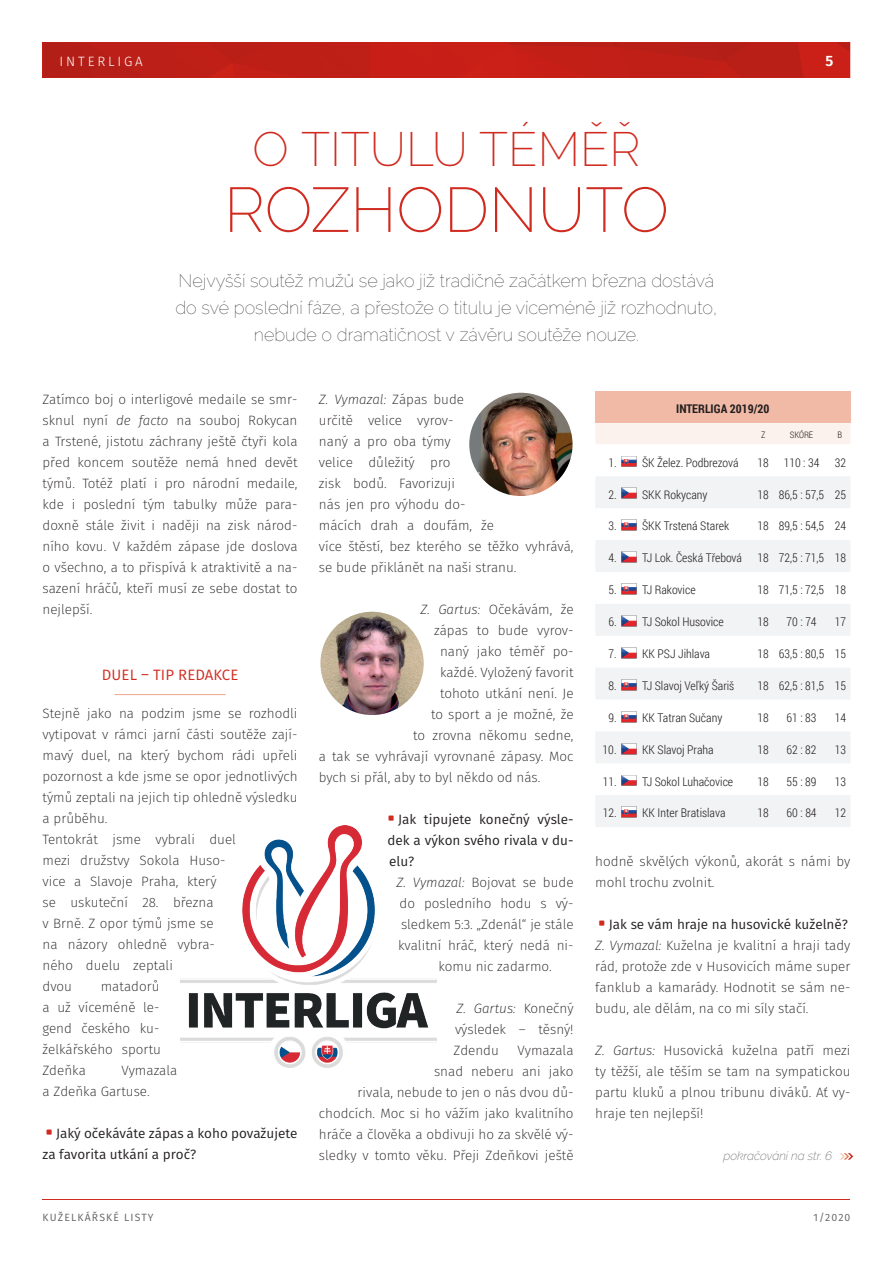
<style>
.page{position:relative;width:893px;height:1263px;background:#fff}
.page>*{position:absolute;margin:0;border:0;box-sizing:border-box;transform-origin:0 0}
.t1{font:200 63px "Raleway";color:#d02b20}
.t2{font:200 48px "Raleway";color:#d02b20}
.t3{font:100 18px/27px "Raleway";color:#231f20;text-align:center}
.t4{font:15px "Fira Sans";letter-spacing:.01em;color:#d02b20}
.t5{font:600 15px "Fira Sans";color:#fff}
.t6{font:200 13.5px/21px "Fira Sans";color:#231f20}
.t7{font:13.5px/21px "Fira Sans";color:#231f20}
.t8{font:300 13.5px "Fira Sans";letter-spacing:.21em;color:#fff}
.t9{font:300 12px "Roboto Condensed";color:#231f20}
.t10{font:italic 200 12px "Raleway";color:#656666}
.t11{font:700 12px "Roboto Condensed";color:#231f20}
.t12{font:10.5px "Fira Sans";letter-spacing:.11em;color:#636366}
.t13{font:300 9px "Roboto Condensed";color:#231f20}
.s1{font-style:italic}
.s2{font-weight:400}
</style>
<div class="page">
<div style="left:43px;top:43px;width:807px;height:35px;background:#ca2017"></div>
<svg style="left:837px;top:43px;width:13px;height:8px"></svg>
<svg style="left:43px;top:43px;width:760px;height:35px"></svg>
<hr style="left:43px;top:1199px;width:807px;height:1px;background:#d02b20">
<hr style="left:114px;top:694px;width:112px;height:1px;background:#eaa58e">
<img style="left:181px;top:826px;width:255px;height:242px">
<div style="left:595px;top:391px;width:255px;height:32px;background:#f0baa6"></div>
<div style="left:595px;top:423px;width:255px;height:21px;background:#fbf2ed"></div>
<svg style="left:596px;top:477px;width:254px;height:350px;fill:#f2f3f4"></svg>
<img style="left:622px;top:456px;width:15px;height:11px">
<img style="left:622px;top:486px;width:15px;height:15px">
<img style="left:622px;top:518px;width:15px;height:15px">
<img style="left:622px;top:550px;width:15px;height:15px">
<img style="left:622px;top:582px;width:15px;height:14px">
<img style="left:622px;top:613px;width:15px;height:15px">
<img style="left:622px;top:645px;width:15px;height:15px">
<img style="left:622px;top:677px;width:15px;height:15px">
<img style="left:622px;top:709px;width:15px;height:15px">
<img style="left:622px;top:741px;width:15px;height:15px">
<img style="left:622px;top:773px;width:15px;height:15px">
<img style="left:622px;top:805px;width:15px;height:15px">
<img style="left:468px;top:392px;width:105px;height:105px;border-radius:52px">
<div style="left:468px;top:391px;width:106px;height:106px;border:2px solid #fff;border-radius:50%"></div>
<img style="left:320px;top:611px;width:104px;height:105px;border-radius:52px">
<div style="left:319px;top:610px;width:106px;height:106px;border:2px solid #fff;border-radius:50%"></div>
<svg style="left:840px;top:1153px;width:13px;height:7px"></svg>
<p class="t8" style="left:60px;top:52px;width:85px">INTERLIGA</p>
<p class="t5" style="left:825px;top:49px;width:9px">5</p>
<h2 class="t2" style="left:252px;top:121px;width:390px">O TITULU TÉMĚŘ</h2>
<h1 class="t1" style="left:224px;top:173px;width:446px">ROZHODNUTO</h1>
<h3 class="t3" style="left:175px;top:267px;width:544px">Nejvyšší soutěž mužů se jako již tradičně začátkem března dostává do své poslední fáze, a přestože o titulu je víceméně již rozhodnuto, nebude o dramatičnost v závěru soutěže nouze.</h3>
<p class="t6" style="left:43px;top:389px;width:257px;text-align:justify">Zatímco boj o interligové medaile se smr&shy;sknul nyní <span class="s1">de facto</span> na souboj Rokycan a Trstené, jistotu záchrany ještě čtyři kola před koncem soutěže nemá hned devět týmů. Totéž platí i pro národní medaile, kde i poslední tým tabulky může para&shy;doxně stále živit i naději na zisk národ&shy;ního kovu. V každém zápase jde doslova o všechno, a to přispívá k atraktivitě a na&shy;sazení hráčů, kteří musí ze sebe dostat to nejlepší.</p>
<p class="t4" style="left:102px;top:663px;width:138px">DUEL – TIP REDAKCE</p>
<p class="t6" style="left:43px;top:702px;width:257px">Stejně jako na podzim jsme se rozhodli vytipovat v rámci jarní části soutěže zají&shy;mavý duel, na který bychom rádi upřeli pozornost a kde jsme se opor jednotlivých týmů zeptali na jejich tip ohledně výsledku a průběhu.<br>Tentokrát jsme vybrali duel<br>mezi družstvy Sokola Huso-<br>vice a Slavoje Praha, který<br>se uskuteční 28. března<br>v Brně. Z opor týmů jsme se<br>na názory ohledně vybra-<br>ného duelu zeptali<br>dvou</p>
<p class="t6" style="left:43px;top:975px;width:120px;text-align:justify;text-indent:58px">matadorů a už víceméně le&shy;gend českého ku&shy;želkářského sportu Zdeňka</p>
<p class="t6" style="left:43px;top:1059px;width:136px;text-indent:79px">Vymazala a Zdeňka Gartuse.</p>
<p class="t7" style="left:43px;top:1122px;width:257px;text-indent:13px">Jaký očekáváte zápas a koho považujete za favorita utkání a proč?</p>
<p class="t6" style="left:319px;top:389px;width:256px"><span class="s1">Z. Vymazal:</span> Zápas bude<br>určitě velice vyrov-<br>naný a pro oba týmy<br>velice důležitý pro<br>zisk bodů. Favorizuji<br>nás jen pro výhodu do-<br>mácích drah a doufám, že<br>více štěstí, bez kterého se těžko vyhrává, se bude přiklánět na naši stranu.</p>
<p class="t6" style="left:421px;top:599px;width:154px"><span class="s1">Z. Gartus:</span> Očekávám, že</p>
<p class="t6" style="left:434px;top:620px;width:141px">zápas to bude vyrov-</p>
<p class="t6" style="left:440px;top:641px;width:135px">naný jako téměř po-</p>
<p class="t6" style="left:440px;top:662px;width:135px">každé. Vyložený favorit</p>
<p class="t6" style="left:440px;top:683px;width:135px">tohoto utkání není. Je</p>
<p class="t6" style="left:431px;top:704px;width:144px">to sport a je možné, že</p>
<p class="t6" style="left:413px;top:725px;width:162px">to zrovna někomu sedne,</p>
<p class="t6" style="left:319px;top:746px;width:256px">a tak se vyhrávají vyrovnané zápasy. Moc</p>
<p class="t6" style="left:319px;top:767px;width:223px">bych si přál, aby to byl někdo od nás.</p>
<p class="t7" style="left:388px;top:808px;width:188px;text-align:justify;text-indent:11px">Jak tipujete konečný výsle&shy;dek a výkon svého rivala v du&shy;elu?</p>
<p class="t6" style="left:397px;top:872px;width:178px"><span class="s1">Z. Vymazal:</span> Bojovat se bude</p>
<p class="t6" style="left:400px;top:893px;width:176px">do posledního hodu s vý-</p>
<p class="t6" style="left:401px;top:914px;width:174px">sledkem 5:3. „Zdenál“ je stále</p>
<p class="t6" style="left:398px;top:935px;width:177px">kvalitní hráč, který nedá ni-</p>
<p class="t6" style="left:439px;top:956px;width:115px">komu nic zadarmo.</p>
<p class="t6" style="left:454px;top:998px;width:121px;text-align:justify"><span class="s1">Z. Gartus:</span> Konečný výsledek – těsný!<br>Zdendu</p>
<p class="t6" style="left:319px;top:1040px;width:256px;text-align:right">Vymazala<br>snad neberu ani jako<br>rivala, nebude to jen o nás dvou dů&shy;chodcích. Moc si ho vážím jako kvalitního hráče a člověka a obdivuji ho za skvělé vý&shy;sledky v tomto věku. Přeji Zdeňkovi ještě</p>
<p class="t11" style="left:676px;top:401px;width:95px">INTERLIGA 2019/20</p>
<p class="t13" style="left:761px;top:429px;width:6px">Z</p>
<p class="t13" style="left:790px;top:429px;width:25px">SKÓRE</p>
<p class="t13" style="left:837px;top:429px;width:6px">B</p>
<p class="t9" style="left:608px;top:454px;width:132px">1. ŠK Želez. Podbrezová</p>
<p class="t9" style="left:758px;top:454px;width:63px">18 110 : 34</p>
<p class="t9" style="left:835px;top:454px;width:13px">32</p>
<p class="t9" style="left:608px;top:486px;width:101px">2. SKK Rokycany</p>
<p class="t9" style="left:758px;top:486px;width:90px">18 86,5 : 57,5 25</p>
<p class="t9" style="left:608px;top:518px;width:122px">3. ŠKK Trstená Starek</p>
<p class="t9" style="left:758px;top:518px;width:90px">18 89,5 : 54,5 24</p>
<p class="t9" style="left:608px;top:550px;width:135px">4. TJ Lok. Česká Třebová</p>
<p class="t9" style="left:758px;top:550px;width:90px">18 72,5 : 71,5 18</p>
<p class="t9" style="left:608px;top:582px;width:89px">5. TJ Rakovice</p>
<p class="t9" style="left:758px;top:582px;width:90px">18 71,5 : 72,5 18</p>
<p class="t9" style="left:608px;top:613px;width:117px">6. TJ Sokol Husovice</p>
<p class="t9" style="left:758px;top:613px;width:13px">18</p>
<p class="t9" style="left:786px;top:613px;width:32px">70 : 74</p>
<p class="t9" style="left:835px;top:613px;width:13px">17</p>
<p class="t9" style="left:608px;top:645px;width:103px">7. KK PSJ Jihlava</p>
<p class="t9" style="left:758px;top:645px;width:90px">18 63,5 : 80,5 15</p>
<p class="t9" style="left:608px;top:677px;width:127px">8. TJ Slavoj Veľký Šariš</p>
<p class="t9" style="left:758px;top:677px;width:90px">18 62,5 : 81,5 15</p>
<p class="t9" style="left:608px;top:709px;width:115px">9. KK Tatran Sučany</p>
<p class="t9" style="left:758px;top:709px;width:13px">18</p>
<p class="t9" style="left:786px;top:709px;width:32px">61 : 83</p>
<p class="t9" style="left:835px;top:709px;width:13px">14</p>
<p class="t9" style="left:603px;top:741px;width:113px">10. KK Slavoj Praha</p>
<p class="t9" style="left:758px;top:741px;width:13px">18</p>
<p class="t9" style="left:786px;top:741px;width:32px">62 : 82</p>
<p class="t9" style="left:835px;top:741px;width:13px">13</p>
<p class="t9" style="left:603px;top:773px;width:132px">11. TJ Sokol Luhačovice</p>
<p class="t9" style="left:758px;top:773px;width:13px">18</p>
<p class="t9" style="left:786px;top:773px;width:32px">55 : 89</p>
<p class="t9" style="left:835px;top:773px;width:13px">13</p>
<p class="t9" style="left:603px;top:805px;width:124px">12. KK Inter Bratislava</p>
<p class="t9" style="left:758px;top:805px;width:13px">18</p>
<p class="t9" style="left:786px;top:805px;width:32px">60 : 84</p>
<p class="t9" style="left:835px;top:805px;width:13px">12</p>
<p class="t6" style="left:595px;top:851px;width:257px">hodně skvělých výkonů, akorát s námi by mohl trochu zvolnit.</p>
<p class="t6" style="left:595px;top:914px;width:257px;text-indent:14px"><span class="s2">Jak se vám hraje na husovické kuželně?<br></span><span class="s1">Z. Vymazal:</span> Kuželna je kvalitní a hraji tady rád, protože zde v Husovicích máme super fanklub a kamarády. Hodnotit se sám ne&shy;budu, ale dělám, na co mi síly stačí.</p>
<p class="t6" style="left:595px;top:1040px;width:257px;text-align:justify"><span class="s1">Z. Gartus:</span> Husovická kuželna patří mezi ty těžší, ale těším se tam na sympatickou partu kluků a plnou tribunu diváků. Ať vy&shy;hraje ten nejlepší!</p>
<p class="t10" style="left:723px;top:1148px;width:110px">pokračování na str. 6</p>
<p class="t12" style="left:43px;top:1209px;width:113px">KUŽELKÁŘSKÉ LISTY</p>
<p class="t12" style="left:814px;top:1209px;width:38px">1/2020</p>
</div>
